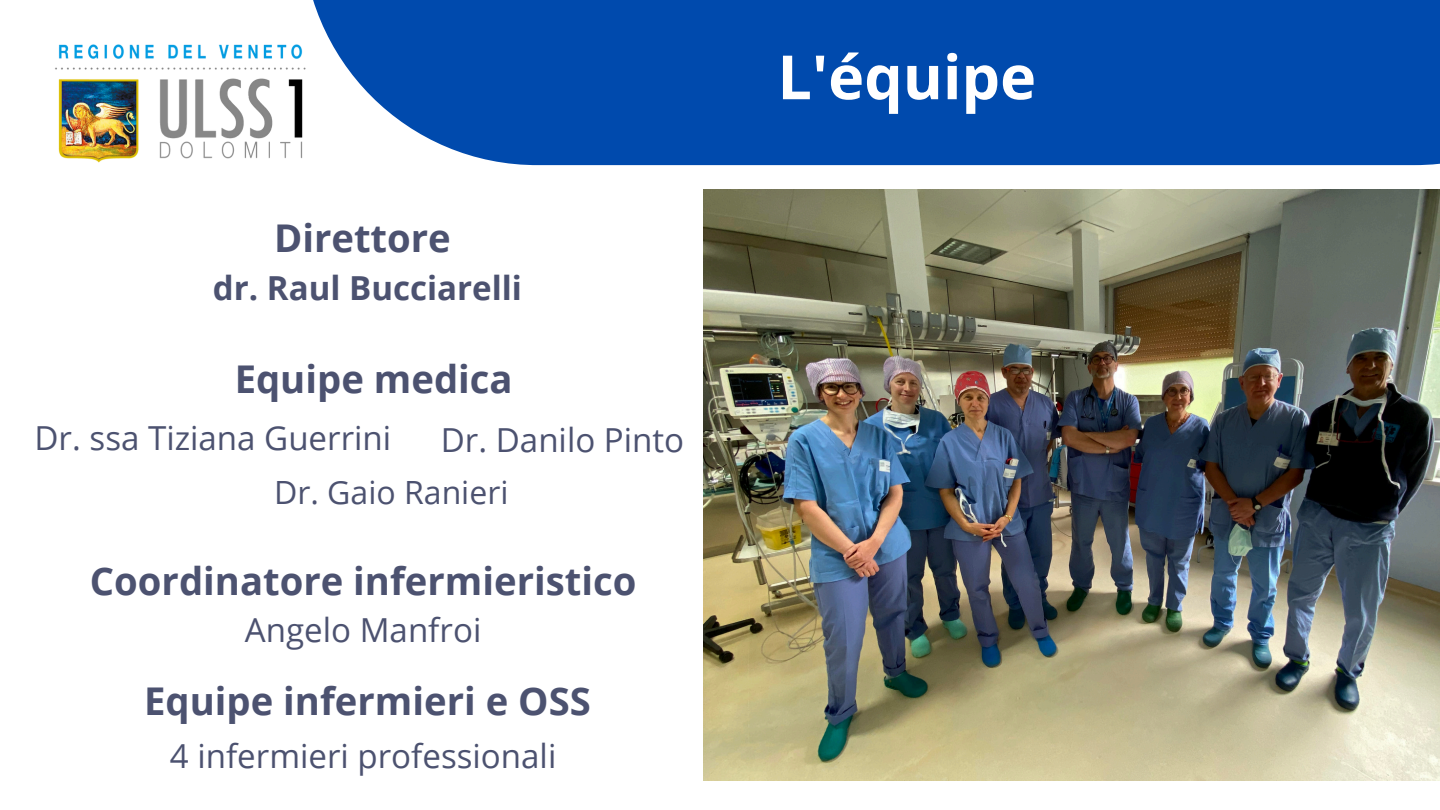
<style>
.page{position:relative;width:1440px;height:810px;background:#fff}
.page>*{position:absolute;margin:0;border:0;box-sizing:border-box;transform-origin:0 0}
.t1{font:700 61px "Open Sans";color:#fff}
.t2{font:700 38.2px "Open Sans";color:#4c5270}
.t3{font:33.1px "Open Sans";color:#4c5270}
.t4{font:700 33.1px "Open Sans";color:#4c5270}
.t5{font:32px "Open Sans";color:#4c5270}
</style>
<div class="page">
<img style="left:55px;top:44px;width:247px;height:119px">
<div style="left:302px;top:0;width:1138px;height:166px;background:#004aad"></div>
<img style="left:703px;top:189px;width:737px;height:591px">
<h4 class="t2" style="left:274px;top:211px;width:178px">Direttore</h4>
<h4 class="t4" style="left:213px;top:264px;width:311px">dr. Raul Bucciarelli</h4>
<h2 class="t2" style="left:235px;top:352px;width:279px">Equipe medica</h2>
<p class="t3" style="left:441px;top:417px;width:245px">Dr. Danilo Pinto</p>
<p class="t5" style="left:274px;top:470px;width:236px">Dr. Gaio Ranieri</p>
<p class="t3" style="left:35px;top:415px;width:358px">Dr. ssa Tiziana Guerrini</p>
<h3 class="t2" style="left:90px;top:554px;width:548px">Coordinatore infermieristico</h3>
<h3 class="t3" style="left:245px;top:607px;width:238px">Angelo Manfroi</h3>
<h2 class="t2" style="left:144px;top:674px;width:448px">Equipe infermieri e OSS</h2>
<p class="t3" style="left:170px;top:733px;width:388px">4 infermieri professionali</p>
<h1 class="t1" style="left:777px;top:34px;width:260px">L'équipe</h1>
</div>
